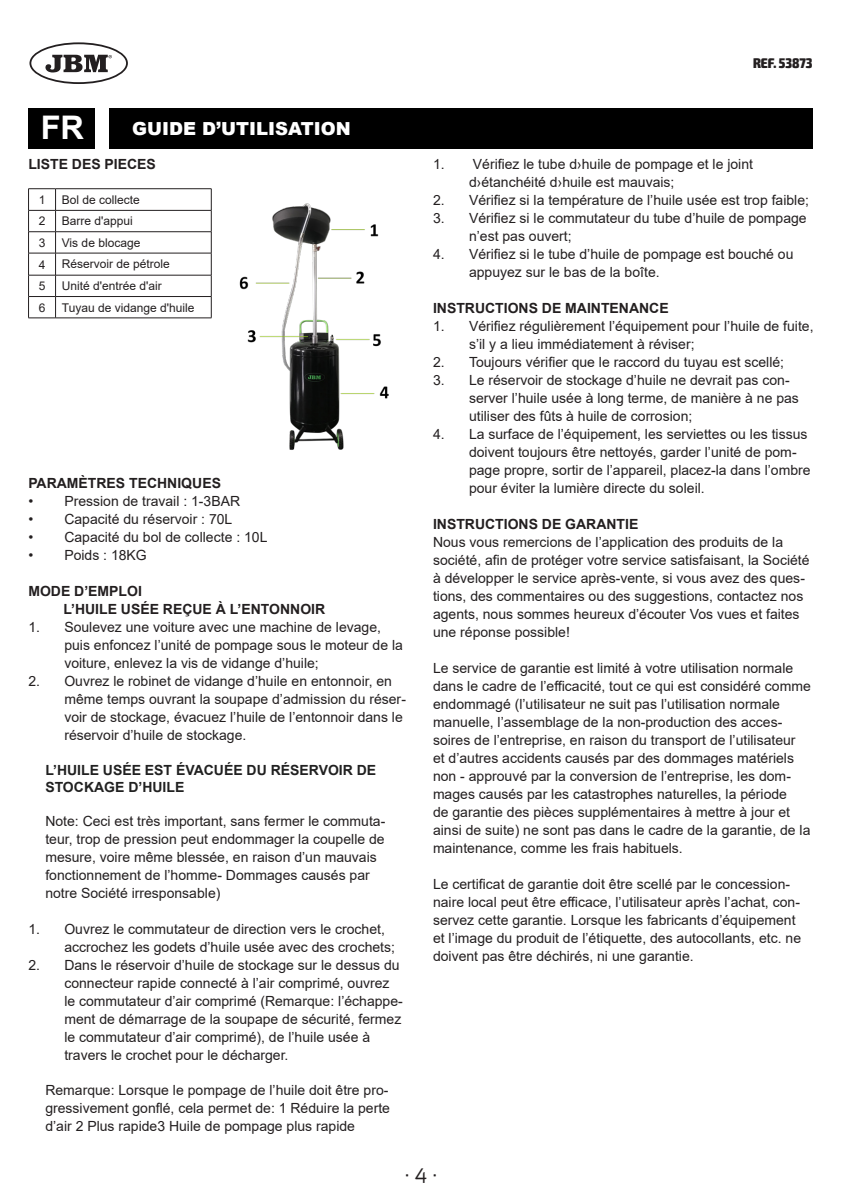
<style>
.page{position:relative;width:842px;height:1191px;background:#fff}
.page>*{position:absolute;margin:0;border:0;box-sizing:border-box;transform-origin:0 0}
.t1{font:700 32.6px "Arial";color:#fff}
.t2{font:20px "Exo";color:#231f20}
.t3{font:900 18px "Arial";color:#fff}
.INSTR__CONTINGUT_PAR{font:14px/18px "Arial";color:#231f20}
.WARNING_Títol{font:14px/18px "Arial";color:#231f20}
.INSTR__CONTINGUT_TÍT{font:700 14px "Arial";color:#231f20}
.WARNING_Títol-2{font:700 14px/16.8px "Arial";color:#212121}
.Estilo_de_párrafo_3{font:700 14px "Arial";color:#231f20}
.INSTR__CONTINGUT_PAR-2{font:700 14px "Arial";color:#231f20}
.t4{font:900 condensed 14px "Exo 2";color:#231f20}
.Estilo_de_párrafo_3-2{font:12px "Arial";color:#231f20}
.Paràgraf{font:12px "Arial";color:#231f20}
</style>
<div class="page">
<div style="left:28px;top:108px;width:67px;height:41px;background:#000"></div>
<div style="left:109px;top:108px;width:703px;height:41px;background:#000"></div>
<hr style="left:56px;top:188px;width:155px;height:1px;background:#231f20">
<hr style="left:56px;top:210px;width:155px;height:1px;background:#231f20">
<hr style="left:56px;top:231px;width:155px;height:1px;background:#231f20">
<hr style="left:56px;top:253px;width:155px;height:1px;background:#231f20">
<hr style="left:56px;top:275px;width:155px;height:1px;background:#231f20">
<hr style="left:56px;top:296px;width:155px;height:1px;background:#231f20">
<svg style="left:211px;top:189px;width:1px;height:129px"></svg>
<svg style="left:28px;top:188px;width:28px;height:130px"></svg>
<hr style="left:56px;top:317px;width:155px;height:1px;background:#231f20">
<img style="left:239px;top:203px;width:150px;height:247px">
<svg style="left:29px;top:42px;width:99px;height:42px"></svg>
<p class="t1" style="left:41px;top:105px;width:45px">FR</p>
<p class="t3" style="left:132px;top:115px;width:220px">GUIDE D’UTILISATION</p>
<p class="Estilo_de_párrafo_3" style="left:28px;top:154px;width:129px">LISTE DES PIECES</p>
<p class="Paràgraf" style="left:39px;top:191px;width:8px">1</p>
<p class="Estilo_de_párrafo_3-2" style="left:62px;top:191px;width:80px">Bol de collecte</p>
<p class="Paràgraf" style="left:39px;top:213px;width:8px">2</p>
<p class="Estilo_de_párrafo_3-2" style="left:62px;top:213px;width:72px">Barre d'appui</p>
<p class="Paràgraf" style="left:39px;top:234px;width:8px">3</p>
<p class="Estilo_de_párrafo_3-2" style="left:62px;top:234px;width:80px">Vis de blocage</p>
<p class="Paràgraf" style="left:39px;top:256px;width:8px">4</p>
<p class="Estilo_de_párrafo_3-2" style="left:62px;top:256px;width:110px">Réservoir de pétrole</p>
<p class="Paràgraf" style="left:39px;top:278px;width:8px">5</p>
<p class="Estilo_de_párrafo_3-2" style="left:62px;top:278px;width:101px">Unité d'entrée d'air</p>
<p class="Paràgraf" style="left:39px;top:299px;width:8px">6</p>
<p class="Estilo_de_párrafo_3-2" style="left:62px;top:299px;width:134px">Tuyau de vidange d'huile</p>
<p class="Estilo_de_párrafo_3" style="left:28px;top:473px;width:194px">PARAMÈTRES TECHNIQUES</p>
<p class="INSTR__CONTINGUT_PAR" style="left:28px;top:492px;width:213px">• Pression de travail : 1-3BAR</p>
<p class="INSTR__CONTINGUT_PAR" style="left:28px;top:510px;width:206px">• Capacité du réservoir : 70L</p>
<p class="INSTR__CONTINGUT_PAR" style="left:28px;top:528px;width:241px">• Capacité du bol de collecte : 10L</p>
<p class="INSTR__CONTINGUT_PAR" style="left:28px;top:546px;width:120px">• Poids : 18KG</p>
<p class="INSTR__CONTINGUT_TÍT" style="left:28px;top:581px;width:115px">MODE D’EMPLOI</p>
<p class="INSTR__CONTINGUT_PAR-2" style="left:63px;top:599px;width:263px">L’HUILE USÉE REÇUE À L’ENTONNOIR</p>
<p class="INSTR__CONTINGUT_PAR" style="left:64px;top:618px;width:340px;text-indent:-36px">1. Soulevez une voiture avec une machine de levage, puis enfoncez l’unité de pompage sous le moteur de la voiture, enlevez la vis de vidange d’huile;</p>
<p class="INSTR__CONTINGUT_PAR" style="left:64px;top:672px;width:343px;text-indent:-36px">2. Ouvrez le robinet de vidange d’huile en entonnoir, en même temps ouvrant la soupape d’admission du réser&shy;voir de stockage, évacuez l’huile de l’entonnoir dans le réservoir d’huile de stockage.</p>
<p class="WARNING_Títol-2" style="left:45px;top:761px;width:332px">L’HUILE USÉE EST ÉVACUÉE DU RÉSERVOIR DE<br>STOCKAGE D’HUILE</p>
<p class="WARNING_Títol" style="left:45px;top:812px;width:341px">Note: Ceci est très important, sans fermer le commuta&shy;teur, trop de pression peut endommager la coupelle de mesure, voire même blessée, en raison d’un mauvais fonctionnement de l’homme- Dommages causés par notre Société irresponsable)</p>
<p class="INSTR__CONTINGUT_PAR" style="left:64px;top:920px;width:332px;text-indent:-36px">1. Ouvrez le commutateur de direction vers le crochet, accrochez les godets d’huile usée avec des crochets;</p>
<p class="INSTR__CONTINGUT_PAR" style="left:64px;top:956px;width:340px;text-indent:-36px">2. Dans le réservoir d’huile de stockage sur le dessus du connecteur rapide connecté à l’air comprimé, ouvrez le commutateur d’air comprimé (Remarque: l’échappe&shy;ment de démarrage de la soupape de sécurité, fermez le commutateur d’air comprimé), de l’huile usée à travers le crochet pour le décharger.</p>
<p class="WARNING_Títol" style="left:45px;top:1081px;width:346px;text-align:justify">Remarque: Lorsque le pompage de l’huile doit être pro&shy;gressivement gonflé, cela permet de: 1 Réduire la perte d’air 2 Plus rapide3 Huile de pompage plus rapide</p>
<p class="t4" style="left:753px;top:54px;width:61px">REF. 53873</p>
<p class="INSTR__CONTINGUT_PAR" style="left:469px;top:155px;width:286px;text-indent:-36px">1. Vérifiez le tube d›huile de pompage et le joint d›étanchéité d›huile est mauvais;</p>
<p class="INSTR__CONTINGUT_PAR" style="left:433px;top:191px;width:378px">2. Vérifiez si la température de l’huile usée est trop faible;</p>
<p class="INSTR__CONTINGUT_PAR" style="left:469px;top:209px;width:339px;text-indent:-36px">3. Vérifiez si le commutateur du tube d’huile de pompage n’est pas ouvert;</p>
<p class="INSTR__CONTINGUT_PAR" style="left:469px;top:245px;width:326px;text-indent:-36px">4. Vérifiez si le tube d’huile de pompage est bouché ou appuyez sur le bas de la boîte.</p>
<p class="INSTR__CONTINGUT_TÍT" style="left:433px;top:298px;width:237px">INSTRUCTIONS DE MAINTENANCE</p>
<p class="INSTR__CONTINGUT_PAR" style="left:469px;top:317px;width:346px;text-indent:-36px">1. Vérifiez régulièrement l’équipement pour l’huile de fuite, s’il y a lieu immédiatement à réviser;</p>
<p class="INSTR__CONTINGUT_PAR" style="left:433px;top:353px;width:353px">2. Toujours vérifier que le raccord du tuyau est scellé;</p>
<p class="INSTR__CONTINGUT_PAR" style="left:469px;top:371px;width:331px;text-indent:-36px">3. Le réservoir de stockage d’huile ne devrait pas con&shy;server l’huile usée à long terme, de manière à ne pas utiliser des fûts à huile de corrosion;</p>
<p class="INSTR__CONTINGUT_PAR" style="left:469px;top:425px;width:343px;text-indent:-36px">4. La surface de l’équipement, les serviettes ou les tissus doivent toujours être nettoyés, garder l’unité de pom&shy;page propre, sortir de l’appareil, placez-la dans l’ombre pour éviter la lumière directe du soleil.</p>
<p class="INSTR__CONTINGUT_TÍT" style="left:433px;top:514px;width:207px">INSTRUCTIONS DE GARANTIE</p>
<p class="INSTR__CONTINGUT_PAR" style="left:433px;top:533px;width:378px">Nous vous remercions de l’application des produits de la société, afin de protéger votre service satisfaisant, la Société à développer le service après-vente, si vous avez des ques&shy;tions, des commentaires ou des suggestions, contactez nos agents, nous sommes heureux d’écouter Vos vues et faites une réponse possible!</p>
<p class="INSTR__CONTINGUT_PAR" style="left:433px;top:659px;width:379px">Le service de garantie est limité à votre utilisation normale dans le cadre de l’efficacité, tout ce qui est considéré comme endommagé (l’utilisateur ne suit pas l’utilisation normale manuelle, l’assemblage de la non-production des acces&shy;soires de l’entreprise, en raison du transport de l’utilisateur<br>et d’autres accidents causés par des dommages matériels non - approuvé par la conversion de l’entreprise, les dom&shy;mages causés par les catastrophes naturelles, la période<br>de garantie des pièces supplémentaires à mettre à jour et ainsi de suite) ne sont pas dans le cadre de la garantie, de la maintenance, comme les frais habituels.</p>
<p class="INSTR__CONTINGUT_PAR" style="left:433px;top:875px;width:370px">Le certificat de garantie doit être scellé par le concession&shy;naire local peut être efficace, l’utilisateur après l’achat, con&shy;servez cette garantie. Lorsque les fabricants d’équipement et l’image du produit de l’étiquette, des autocollants, etc. ne doivent pas être déchirés, ni une garantie.</p>
<h2 class="t2" style="left:404px;top:1162px;width:34px">· 4 ·</h2>
</div>
